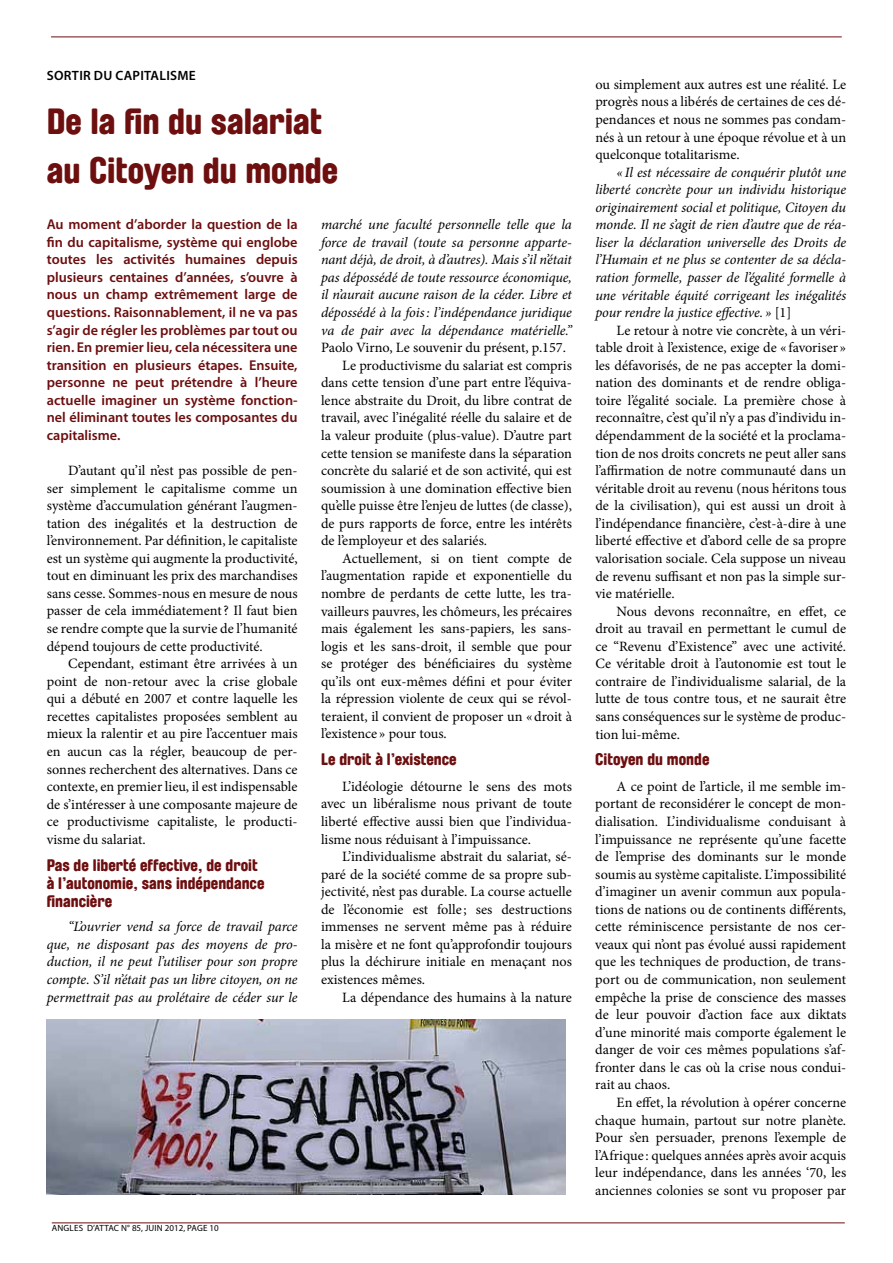
<style>
.page{position:relative;width:893px;height:1263px;background:#fff}
.page>*{position:absolute;margin:0;border:0;box-sizing:border-box;transform-origin:0 0}
.t1{font:36px/49.2px "Brauer";color:#6d0e0f}
.t2{font:16.5px/18px "Brauer";color:#6d0e0f}
.t3{font:14.25px/17.5px "Minion Pro";color:#000;text-align:justify}
.t4{font:italic 14.25px/17.5px "Minion Pro";letter-spacing:-.005em;color:#000;text-align:justify}
.t5{font:600 14.25px/17.5px "Myriad Pro";color:#6d0e0f;text-align:justify}
.t6{font:600 13.5px "Myriad Pro";color:#000}
.t7{font:9px "Myriad Pro";letter-spacing:.02em;color:#000}
.s1{font-style:normal}
</style>
<div class="page">
<hr style="left:51px;top:37px;width:791px;height:1px;background:#6d0e0f">
<hr style="left:52px;top:1222px;width:793px;height:1px;background:#6d0e0f">
<img style="left:47px;top:1019px;width:519px;height:176px">
<p class="t6" style="left:47px;top:68px;width:16px">Sortir</p>
<p class="t6" style="left:94px;top:68px;width:30px">du capitalisme</p>
<h1 class="t1" style="left:47px;top:97px;width:293px">De la fin du salariat au Citoyen du monde</h1>
<p class="t5" style="left:47px;top:216px;width:252px">Au moment d’aborder la question de la fin du capitalisme, système qui englobe toutes les activités humaines depuis plusieurs centaines d’années, s’ouvre à nous un champ extrêmement large de questions. Raisonnablement, il ne va pas s’agir de régler les problèmes par tout ou rien. En premier lieu, cela nécessitera une transition en plusieurs étapes. Ensuite, personne ne peut prétendre à l’heure actuelle imaginer un système fonction&shy;nel éliminant toutes les composantes du capitalisme.</p>
<p class="t3" style="left:47px;top:462px;width:252px;text-indent:21px">D’autant qu’il n’est pas possible de pen&shy;ser simplement le capitalisme comme un système d’accumulation générant l’augmen&shy;tation des inégalités et la destruction de l’environnement. Par définition, le capitaliste est un système qui augmente la productivité, tout en diminuant les prix des marchandises sans cesse. Sommes-nous en mesure de nous passer de cela immédiatement? Il faut bien se rendre compte que la survie de l’humanité dépend toujours de cette productivité.</p>
<p class="t3" style="left:47px;top:655px;width:252px;text-indent:21px">Cependant, estimant être arrivées à un point de non-retour avec la crise globale qui a débuté en 2007 et contre laquelle les recettes capitalistes proposées semblent au mieux la ralentir et au pire l’accentuer mais en aucun cas la régler, beaucoup de per&shy;sonnes recherchent des alternatives. Dans ce contexte, en premier lieu, il est indispensable de s’intéresser à une composante majeure de ce productivisme capitaliste, le producti&shy;visme du salariat.</p>
<p class="t2" style="left:47px;top:856px;width:219px">Pas de liberté effective, de droit à l’autonomie, sans indépendance financière</p>
<p class="t4" style="left:47px;top:918px;width:252px;text-indent:21px">“L’ouvrier vend sa force de travail parce que, ne disposant pas des moyens de pro&shy;duction, il ne peut l’utiliser pour son propre compte. S’il n’était pas un libre citoyen, on ne permettrait pas au prolétaire de céder sur le</p>
<p class="t4" style="left:321px;top:216px;width:252px">marché une faculté personnelle telle que la force de travail (toute sa personne apparte&shy;nant déjà, de droit, à d’autres). Mais s’il n’était pas dépossédé de toute ressource économique, il n’aurait aucune raison de la céder. Libre et dépossédé à la fois: l’indépendance juridique va de pair avec la dépendance matérielle.”</p>
<p class="t3" style="left:321px;top:339px;width:246px">Paolo Virno, Le souvenir du présent, p.157.</p>
<p class="t3" style="left:342px;top:356px;width:231px">Le productivisme du salariat est compris</p>
<p class="t3" style="left:321px;top:374px;width:252px">dans cette tension d’une part entre l’équiva-</p>
<p class="t3" style="left:321px;top:392px;width:252px">lence abstraite du Droit, du libre contrat de</p>
<p class="t3" style="left:321px;top:409px;width:252px">travail, avec l’inégalité réelle du salaire et de</p>
<p class="t3" style="left:321px;top:427px;width:252px">la valeur produite (plus-value). D’autre part</p>
<p class="t3" style="left:321px;top:444px;width:252px">cette tension se manifeste dans la séparation</p>
<p class="t3" style="left:321px;top:462px;width:252px">concrète du salarié et de son activité, qui est</p>
<p class="t3" style="left:321px;top:479px;width:252px">soumission à une domination effective bien</p>
<p class="t3" style="left:321px;top:497px;width:252px">qu’elle puisse être l’enjeu de luttes (de classe),</p>
<p class="t3" style="left:321px;top:514px;width:252px">de purs rapports de force, entre les intérêts</p>
<p class="t3" style="left:321px;top:532px;width:168px">de l’employeur et des salariés.</p>
<p class="t3" style="left:342px;top:550px;width:231px">Actuellement, si on tient compte de</p>
<p class="t3" style="left:321px;top:567px;width:252px">l’augmentation rapide et exponentielle du</p>
<p class="t3" style="left:321px;top:585px;width:252px">nombre de perdants de cette lutte, les tra-</p>
<p class="t3" style="left:321px;top:602px;width:252px">vailleurs pauvres, les chômeurs, les précaires</p>
<p class="t3" style="left:321px;top:620px;width:252px">mais également les sans-papiers, les sans-</p>
<p class="t3" style="left:321px;top:637px;width:252px">logis et les sans-droit, il semble que pour</p>
<p class="t3" style="left:321px;top:655px;width:252px">se protéger des bénéficiaires du système</p>
<p class="t3" style="left:321px;top:672px;width:252px">qu’ils ont eux-mêmes défini et pour éviter</p>
<p class="t3" style="left:321px;top:690px;width:252px">la répression violente de ceux qui se révol-</p>
<p class="t3" style="left:321px;top:708px;width:252px">teraient, il convient de proposer un «droit à</p>
<p class="t3" style="left:321px;top:725px;width:127px">l’existence » pour tous.</p>
<p class="t2" style="left:321px;top:750px;width:137px">Le droit à l’existence</p>
<p class="t3" style="left:321px;top:778px;width:252px;text-indent:21px">L’idéologie détourne le sens des mots avec un libéralisme nous privant de toute liberté effective aussi bien que l’individua&shy;lisme nous réduisant à l’impuissance.</p>
<p class="t3" style="left:321px;top:848px;width:252px;text-indent:21px">L’individualisme abstrait du salariat, sé&shy;paré de la société comme de sa propre sub&shy;jectivité, n’est pas durable. La course actuelle de l’économie est folle ; ses destructions immenses ne servent même pas à réduire la misère et ne font qu’approfondir toujours plus la déchirure initiale en menaçant nos existences mêmes.</p>
<p class="t3" style="left:342px;top:988px;width:231px">La dépendance des humains à la nature</p>
<p class="t7" style="left:52px;top:1223px;width:168px">ANGLES D’ATTAC N° 85, JUI N 2012, PAGE 10</p>
<p class="t3" style="left:595px;top:76px;width:252px">ou simplement aux autres est une réalité. Le progrès nous a libérés de certaines de ces dé&shy;pendances et nous ne sommes pas condam&shy;nés à un retour à une époque révolue et à un quelconque totalitarisme.</p>
<p class="t4" style="left:595px;top:163px;width:252px;text-indent:21px">« Il est nécessaire de conquérir plutôt une liberté concrète pour un individu historique originairement social et politique, Citoyen du monde. Il ne s’agit de rien d’autre que de réa&shy;liser la déclaration universelle des Droits de l’Humain et ne plus se contenter de sa décla&shy;ration formelle, passer de l’égalité formelle à une véritable équité corrigeant les inégalités pour rendre la justice effective. » <span class="s1">[1]</span></p>
<p class="t3" style="left:595px;top:321px;width:252px;text-indent:21px">Le retour à notre vie concrète, à un véri&shy;table droit à l’existence, exige de « favoriser » les défavorisés, de ne pas accepter la domi&shy;nation des dominants et de rendre obliga&shy;toire l’égalité sociale. La première chose à reconnaître, c’est qu’il n’y a pas d’individu in&shy;dépendamment de la société et la proclama&shy;tion de nos droits concrets ne peut aller sans l’affirmation de notre communauté dans un véritable droit au revenu (nous héritons tous de la civilisation), qui est aussi un droit à l’indépendance financière, c’est-à-dire à une liberté effective et d’abord celle de sa propre valorisation sociale. Cela suppose un niveau de revenu suffisant et non pas la simple sur&shy;vie matérielle.</p>
<p class="t3" style="left:595px;top:602px;width:252px;text-indent:21px">Nous devons reconnaître, en effet, ce droit au travail en permettant le cumul de ce “Revenu d’Existence” avec une activité.<br>Ce véritable droit à l’autonomie est tout le contraire de l’individualisme salarial, de la lutte de tous contre tous, et ne saurait être sans conséquences sur le système de produc&shy;tion lui-même.</p>
<p class="t2" style="left:595px;top:750px;width:116px">Citoyen du monde</p>
<p class="t3" style="left:595px;top:778px;width:252px;text-indent:21px">A ce point de l’article, il me semble im&shy;portant de reconsidérer le concept de mon&shy;dialisation. L’individualisme conduisant à l’impuissance ne représente qu’une facette de l’emprise des dominants sur le monde soumis au système capitaliste. L’impossibilité d’imaginer un avenir commun aux popula&shy;tions de nations ou de continents différents, cette réminiscence persistante de nos cer&shy;veaux qui n’ont pas évolué aussi rapidement que les techniques de production, de trans&shy;port ou de communication, non seulement empêche la prise de conscience des masses de leur pouvoir d’action face aux diktats d’une minorité mais comporte également le danger de voir ces mêmes populations s’af&shy;fronter dans le cas où la crise nous condui&shy;rait au chaos.</p>
<p class="t3" style="left:595px;top:1094px;width:252px;text-indent:21px">En effet, la révolution à opérer concerne chaque humain, partout sur notre planète.<br>Pour s’en persuader, prenons l’exemple de l’Afrique : quelques années après avoir acquis leur indépendance, dans les années ‘70, les anciennes colonies se sont vu proposer par</p>
</div>
